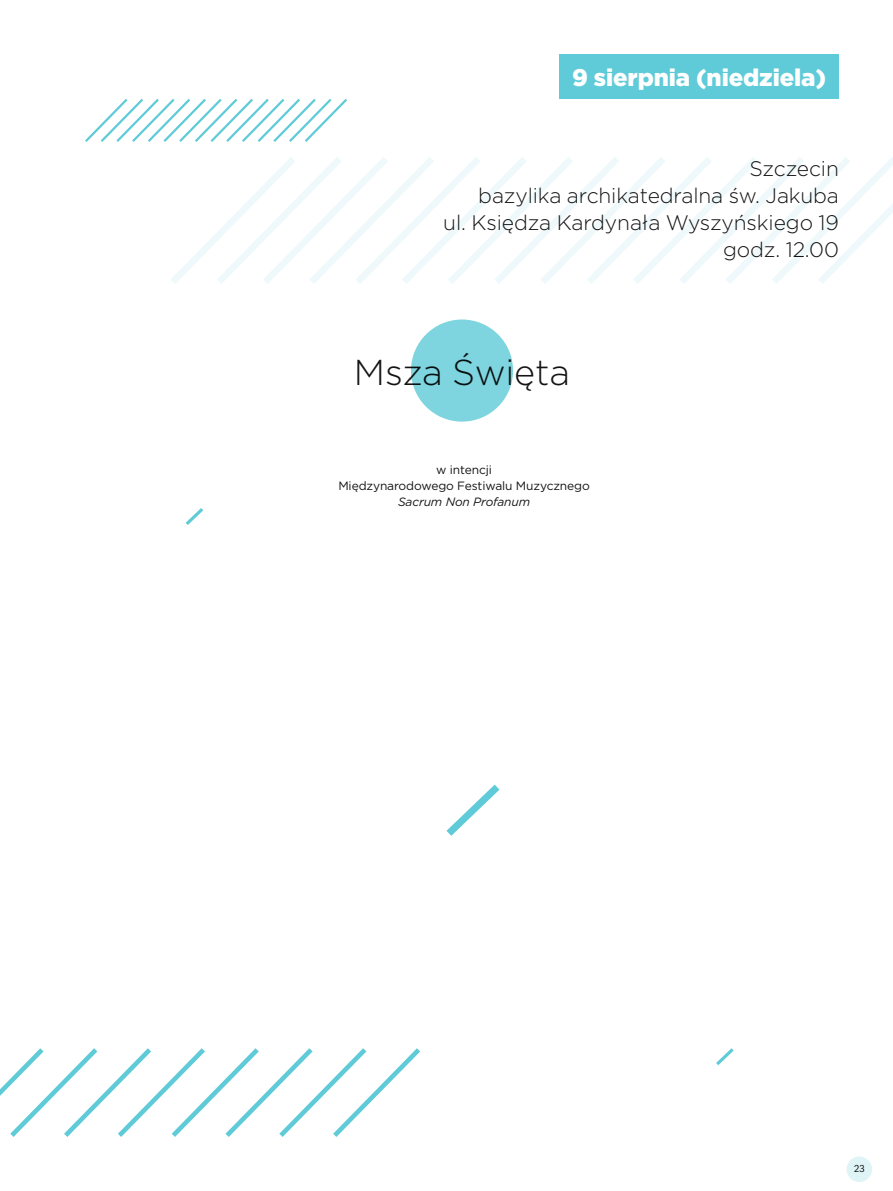
<style>
.page{position:relative;width:893px;height:1191px;background:#fff}
.page>*{position:absolute;margin:0;border:0;box-sizing:border-box;transform-origin:0 0}
.t1{font:300 36px "Gotham";letter-spacing:-.005em;color:#131413}
.t2{font:900 24px "Gotham";letter-spacing:-.005em;color:#fff}
.t3{font:300 21px/27px "Gotham";letter-spacing:-.005em;color:#131413;text-align:right}
.t4{font:12px/15.8px "Gotham";letter-spacing:-.01em;color:#131413;text-align:center}
.t5{font:italic 12px "Gotham";letter-spacing:-.01em;color:#131413}
.t6{font:10.5px "Franklin Gothic URW Con Boo";color:#131413}
</style>
<div class="page">
<div style="left:847px;top:1156px;width:25px;height:26px;background:#dff4f7;border-radius:50%"></div>
<svg style="left:85px;top:98px;width:262px;height:44px"></svg>
<svg style="left:0;top:1048px;width:420px;height:89px"></svg>
<div style="left:559px;top:54px;width:280px;height:45px;background:#5fcbd8"></div>
<svg style="left:171px;top:157px;width:722px;height:127px"></svg>
<svg style="left:446px;top:784px;width:54px;height:52px"></svg>
<svg style="left:185px;top:508px;width:19px;height:17px"></svg>
<svg style="left:716px;top:1048px;width:18px;height:17px"></svg>
<div style="left:411px;top:319px;width:102px;height:102px;background:#7fd5df;border-radius:50%"></div>
<p class="t2" style="left:572px;top:61px;width:255px">9 sierpnia (niedziela)</p>
<p class="t3" style="left:443px;top:155px;width:397px">Szczecin<br>bazylika archikatedralna św. Jakuba<br>ul. Księdza Kardynała Wyszyńskiego 19 godz. 12.00</p>
<h1 class="t1" style="left:354px;top:349px;width:218px">Msza Święta</h1>
<p class="t4" style="left:338px;top:462px;width:253px">w intencji<br>Międzynarodowego Festiwalu Muzycznego</p>
<p class="t5" style="left:398px;top:494px;width:134px">Sacrum Non Profanum</p>
<p class="t6" style="left:854px;top:1162px;width:12px">23</p>
</div>
